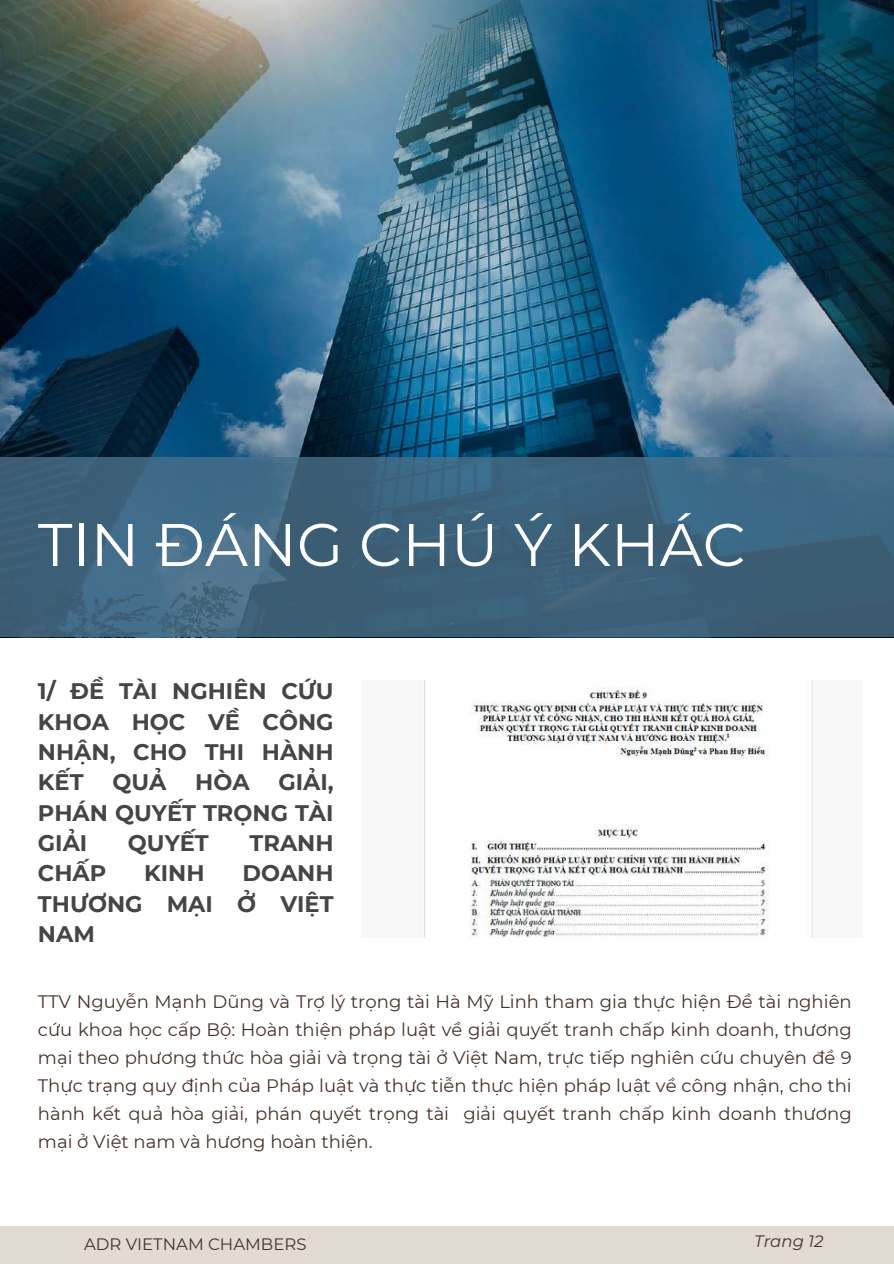
<style>
.page{position:relative;width:894px;height:1264px;background:#fff}
.page>*{position:absolute;margin:0;border:0;box-sizing:border-box;transform-origin:0 0}
.t1{font:60px "Montserrat";color:#fff}
.t2{font:700 22.5px/30.3px "Montserrat";color:#464544;text-align:justify}
.t3{font:18px/28.2px "Montserrat";color:#47322a;text-align:justify}
.t4{font:16.5px "Montserrat";color:#47322a}
.t5{font:italic 16.5px "Montserrat";color:#47322a}
</style>
<div class="page">
<img style="left:0;top:0;width:893px;height:637px">
<svg style="left:0;top:457px;width:893px;height:179px;fill:#3b6179"></svg>
<div style="left:0;top:1226px;width:893px;height:37px;background:#e1dbd3"></div>
<img style="left:422px;top:680px;width:391px;height:257px">
<h1 class="t1" style="left:38px;top:508px;width:709px">TIN ĐÁNG CHÚ Ý KHÁC</h1>
<p class="t2" style="left:38px;top:676px;width:297px">1/ ĐỀ TÀI NGHIÊN CỨU KHOA HỌC VỀ CÔNG NHẬN, CHO THI HÀNH KẾT</p>
<p class="t2" style="left:38px;top:767px;width:297px;text-indent:240px">GIẢI, PHÁN QUYẾT TRỌNG TÀI GIẢI</p>
<p class="t2" style="left:112px;top:767px;width:55px">QUẢ</p>
<p class="t2" style="left:195px;top:767px;width:56px">HÒA</p>
<p class="t2" style="left:128px;top:827px;width:82px">QUYẾT</p>
<p class="t2" style="left:249px;top:827px;width:85px">TRANH</p>
<p class="t2" style="left:38px;top:858px;width:70px">CHẤP</p>
<p class="t2" style="left:144px;top:858px;width:62px">KINH</p>
<p class="t2" style="left:38px;top:858px;width:297px;text-indent:204px">DOANH THƯƠNG MẠI Ở VIỆT NAM</p>
<p class="t3" style="left:38px;top:987px;width:815px">TTV Nguyễn Mạnh Dũng và Trợ lý trọng tài Hà Mỹ Linh tham gia thực hiện Đề tài nghiên cứu khoa học cấp Bộ: Hoàn thiện pháp luật về giải quyết tranh chấp kinh doanh, thương mại theo phương thức hòa giải và trọng tài ở Việt Nam, trực tiếp nghiên cứu chuyên đề 9<br>Thực trạng quy định của Pháp luật và thực tiễn thực hiện pháp luật về công nhận, cho thi hành kết quả hòa giải, phán quyết trọng tài giải quyết tranh chấp kinh doanh thương mại ở Việt nam và hương hoàn thiện.</p>
<p class="t4" style="left:84px;top:1234px;width:224px">ADR VIETNAM CHAMBERS</p>
<p class="t5" style="left:754px;top:1231px;width:71px">Trang 12</p>
</div>
